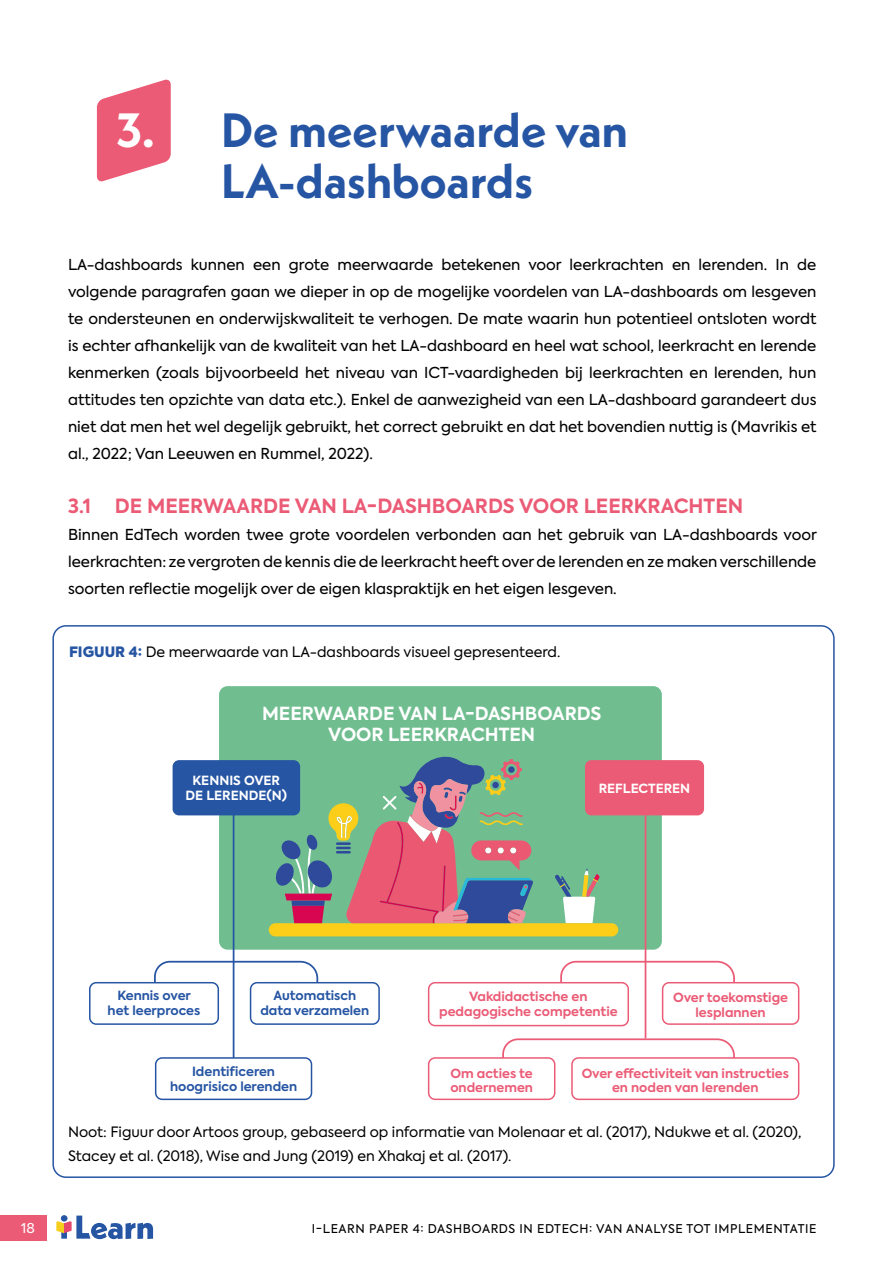
<style>
.page{position:relative;width:893px;height:1263px;background:#fff}
.page>*{position:absolute;margin:0;border:0;box-sizing:border-box;transform-origin:0 0}
.t1{font:700 48px/51.8px "Neue Kabel";color:#2655a3;text-align:center}
.t2{font:700 19.5px "Axiforma";color:#eb5b76}
.t3{font:700 18px/21px "Axiforma";color:#fff;text-align:center}
.t4{font:15px/27px "Axiforma";color:#000;text-align:justify}
.t5{font:14.25px/24px "Axiforma";color:#000}
.t6{font:13.5px "Axiforma";color:#fff}
.t7{font:700 12.6px/14.9px "Axiforma";color:#eb5b76;text-align:center}
.t8{font:700 12.6px/14.9px "Axiforma";color:#2655a3;text-align:center}
.t9{font:700 12.6px/14.9px "Axiforma";color:#fff;text-align:center}
.t10{font:12px "Axiforma";letter-spacing:.05em;color:#000}
.s1{color:#fff}
.s2{font-weight:900;color:#2655a3}
</style>
<div class="page">
<svg style="left:97px;top:79px;width:74px;height:103px"></svg>
<div style="left:0;top:1215px;width:47px;height:26px;background:#eb5b76"></div>
<svg style="left:56px;top:1215px;width:97px;height:24px"></svg>
<div style="left:219px;top:686px;width:443px;height:264px;background:#70be90;border-radius:9px"></div>
<svg style="left:264px;top:756px;width:354px;height:180px"></svg>
<hr style="left:300px;top:764px;width:72px;height:1px;background:#29bad9">
<hr style="left:327px;top:770px;width:45px;height:2px;background:#29bad9">
<hr style="left:300px;top:770px;width:21px;height:2px;background:#29bad9">
<hr style="left:315px;top:778px;width:57px;height:1px;background:#29bad9">
<hr style="left:645px;top:815px;width:1px;height:223px;background:#eb5b76">
<svg style="left:560px;top:960px;width:175px;height:39px"></svg>
<svg style="left:502px;top:1037px;width:233px;height:40px"></svg>
<hr style="left:233px;top:806px;width:1px;height:270px;background:#2655a3">
<svg style="left:154px;top:960px;width:165px;height:39px"></svg>
<div style="left:173px;top:760px;width:127px;height:55px;background:#2655a3;border-radius:6px"></div>
<div style="left:585px;top:760px;width:119px;height:55px;background:#eb5b76;border-radius:6px"></div>
<div style="left:90px;top:983px;width:128px;height:41px;background:#fff;border-radius:6px"></div>
<div style="left:89px;top:982px;width:130px;height:43px;border:2px solid #2655a3;border-radius:6px"></div>
<div style="left:251px;top:983px;width:128px;height:41px;background:#fff;border-radius:6px"></div>
<div style="left:250px;top:982px;width:130px;height:43px;border:2px solid #2655a3;border-radius:6px"></div>
<div style="left:156px;top:1058px;width:155px;height:41px;background:#fff;border-radius:6px"></div>
<div style="left:155px;top:1057px;width:157px;height:43px;border:2px solid #2655a3;border-radius:6px"></div>
<div style="left:429px;top:1058px;width:126px;height:41px;background:#fff;border-radius:6px"></div>
<div style="left:428px;top:1057px;width:127px;height:43px;border:2px solid #eb5b76;border-radius:6px"></div>
<div style="left:572px;top:1058px;width:227px;height:41px;background:#fff;border-radius:6px"></div>
<div style="left:571px;top:1057px;width:228px;height:43px;border:2px solid #eb5b76;border-radius:6px"></div>
<div style="left:429px;top:983px;width:199px;height:42px;background:#fff;border-radius:6px"></div>
<div style="left:428px;top:982px;width:201px;height:44px;border:2px solid #eb5b76;border-radius:6px"></div>
<div style="left:663px;top:983px;width:136px;height:41px;background:#fff;border-radius:6px"></div>
<div style="left:662px;top:982px;width:137px;height:43px;border:2px solid #eb5b76;border-radius:6px"></div>
<h1 class="t1" style="left:116px;top:103px;width:513px"><span class="s1">3.</span> De meerwaarde van<br>LA-dashboards</h1>
<p class="t4" style="left:68px;top:251px;width:750px">LA-dashboards kunnen een grote meerwaarde betekenen voor leerkrachten en lerenden. In de volgende paragrafen gaan we dieper in op de mogelijke voordelen van LA-dashboards om lesgeven te ondersteunen en onderwijskwaliteit te verhogen. De mate waarin hun potentieel ontsloten wordt is echter afhankelijk van de kwaliteit van het LA-dashboard en heel wat school, leerkracht en lerende kenmerken (zoals bijvoorbeeld het niveau van ICT-vaardigheden bij leerkrachten en lerenden, hun attitudes ten opzichte van data etc.). Enkel de aanwezigheid van een LA-dashboard garandeert dus niet dat men het wel degelijk gebruikt, het correct gebruikt en dat het bovendien nuttig is (Mavrikis et al., 2022; Van Leeuwen en Rummel, 2022).</p>
<h2 class="t2" style="left:68px;top:493px;width:677px">3.1 DE MEERWAARDE VAN LA-DASHBOARDS VOOR LEERKRACHTEN</h2>
<p class="t4" style="left:68px;top:521px;width:750px">Binnen EdTech worden twee grote voordelen verbonden aan het gebruik van LA-dashboards voor leerkrachten: ze vergroten de kennis die de leerkracht heeft over de lerenden en ze maken verschillende soorten reflectie mogelijk over de eigen klaspraktijk en het eigen lesgeven.</p>
<p class="t5" style="left:69px;top:640px;width:493px"><span class="s2">FIGUUR 4:</span> De meerwaarde van LA-dashboards visueel gepresenteerd.</p>
<p class="t3" style="left:262px;top:703px;width:341px">MEERWAARDE VAN LA-DASHBOARDS<br>VOOR LEERKRACHTEN</p>
<p class="t9" style="left:186px;top:773px;width:103px">KENNIS OVER<br>DE LERENDE(N)</p>
<p class="t9" style="left:599px;top:781px;width:93px">REFLECTEREN</p>
<p class="t8" style="left:108px;top:988px;width:94px">Kennis over het leerproces</p>
<p class="t8" style="left:260px;top:988px;width:110px">Automatisch data verzamelen</p>
<p class="t8" style="left:170px;top:1064px;width:129px">Identificeren hoogrisico lerenden</p>
<p class="t7" style="left:439px;top:989px;width:180px">Vakdidactische en pedagogische competentie</p>
<p class="t7" style="left:673px;top:990px;width:116px">Over toekomstige lesplannen</p>
<p class="t7" style="left:450px;top:1066px;width:84px;text-align:left">Om acties te ondernemen</p>
<p class="t7" style="left:582px;top:1066px;width:209px">Over effectiviteit van instructies en noden van lerenden</p>
<p class="t5" style="left:68px;top:1120px;width:735px">Noot: Figuur door Artoos group, gebaseerd op informatie van Molenaar et al. (2017), Ndukwe et al. (2020),<br>Stacey et al. (2018), Wise and Jung (2019) en Xhakaj et al. (2017).</p>
<p class="t6" style="left:21px;top:1220px;width:15px">18</p>
<p class="t10" style="left:312px;top:1221px;width:506px">I-LEARN PAPER 4: DASHBOARDS IN EDTECH: VAN ANALYSE TOT IMPLEMENTATIE</p>
</div>
